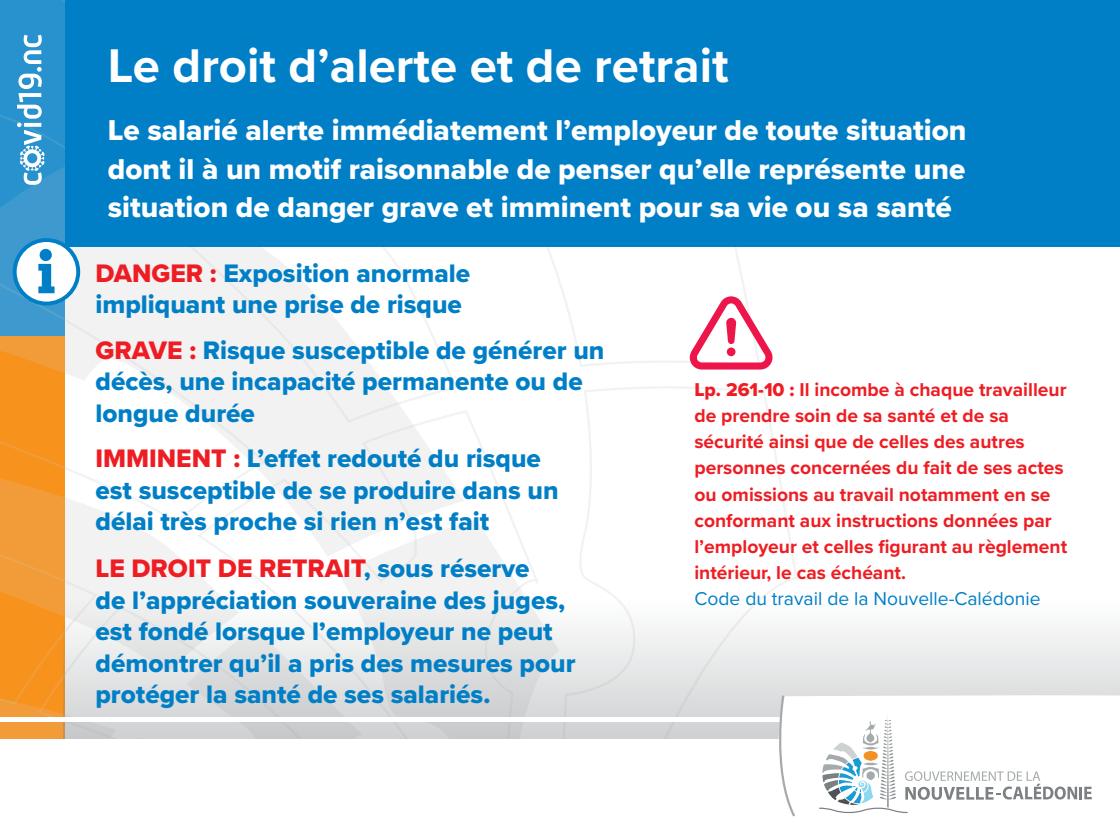
<style>
.page{position:relative;width:1120px;height:840px;background:#fff}
.page>*{position:absolute;margin:0;border:0;box-sizing:border-box;transform-origin:0 0}
.t1{font:700 49px "Proxima Nova";color:#fff}
.t2{font:29.75px/38.5px "Proxima Nova Extrabld";color:#fff;text-align:justify}
.t3{font:26.25px/31.5px "Proxima Nova Extrabld";color:#007fc6}
.t4{font:700 19.25px/26.2px "Proxima Nova";color:#ee1d23}
.t5{font:19.25px "Proxima Nova";color:#007fc6}
.s1{color:#ee1d23}
.s2{font-family:"Proxima Nova Extrabld";font-weight:400}
</style>
<div class="page">
<svg style="left:0;top:0;width:456px;height:409px"></svg>
<svg style="left:0;top:194px;width:268px;height:267px"></svg>
<svg style="left:190px;top:247px;width:556px;height:122px"></svg>
<svg style="left:0;top:461px;width:195px;height:278px"></svg>
<svg style="left:36px;top:605px;width:28px;height:134px;background:#f49525"></svg>
<svg style="left:195px;top:409px;width:338px;height:160px"></svg>
<svg style="left:579px;top:387px;width:216px;height:182px"></svg>
<svg style="left:17px;top:35px;width:28px;height:150px"></svg>
<div style="left:64px;top:569px;width:1056px;height:171px;background:linear-gradient(to bottom,#fff,#cccecf)"></div>
<div style="left:65px;top:0;width:1055px;height:247px;background:#007fc6"></div>
<svg style="left:13px;top:238px;width:67px;height:68px"></svg>
<svg style="left:689px;top:296px;width:84px;height:74px"></svg>
<div style="left:0;top:739px;width:1120px;height:101px;background:#fff"></div>
<svg style="left:766px;top:694px;width:354px;height:120px"></svg>
<svg style="left:819px;top:712px;width:273px;height:101px"></svg>
<div style="left:0;top:717px;width:780px;height:5px;background:#fff"></div>
<svg style="left:770px;top:696px;width:25px;height:121px"></svg>
<h1 class="t1" style="left:108px;top:30px;width:622px">Le droit d’alerte et de retrait</h1>
<p class="t2" style="left:108px;top:111px;width:860px">Le salarié alerte immédiatement l’employeur de toute situation dont il à un motif raisonnable de penser qu’elle représente une situation de danger grave et imminent pour sa vie ou sa santé</p>
<p class="t3" style="left:95px;top:257px;width:376px"><span class="s1">DANGER :</span> Exposition anormale impliquant une prise de risque</p>
<p class="t3" style="left:95px;top:334px;width:510px"><span class="s1">GRAVE :</span> Risque susceptible de générer un décès, une incapacité permanente ou de longue durée</p>
<p class="t3" style="left:95px;top:442px;width:465px"><span class="s1">IMMINENT :</span> L’effet redouté du risque est susceptible de se produire dans un délai très proche si rien n’est fait</p>
<p class="t3" style="left:95px;top:553px;width:482px"><span class="s1">LE DROIT DE RETRAIT</span>, sous réserve<br>de l’appréciation souveraine des juges, est fondé lorsque l’employeur ne peut démontrer qu’il a pris des mesures pour protéger la santé de ses salariés.</p>
<p class="t4" style="left:694px;top:376px;width:374px"><span class="s2">Lp. 261-10 :</span> Il incombe à chaque travailleur de prendre soin de sa santé et de sa sécurité ainsi que de celles des autres personnes concernées du fait de ses actes ou omissions au travail notamment en se conformant aux instructions données par l’employeur et celles figurant au règlement intérieur, le cas échéant.</p>
<p class="t5" style="left:694px;top:584px;width:348px">Code du travail de la Nouvelle-Calédonie</p>
</div>
